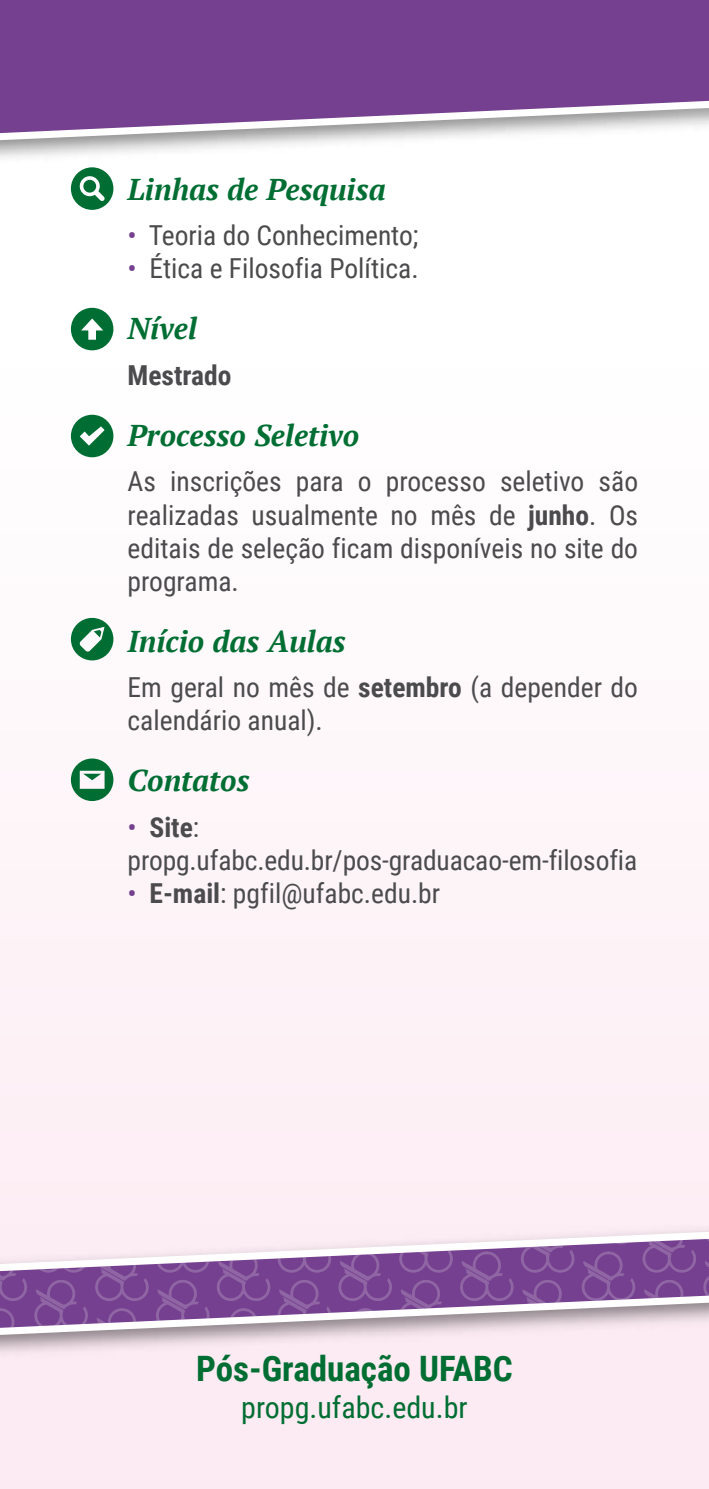
<style>
.page{position:relative;width:709px;height:1489px;background:#fff}
.page>*{position:absolute;margin:0;border:0;box-sizing:border-box;transform-origin:0 0}
.t1{font:700 35px "Roboto Condensed";color:#006e33}
.t2{font:italic 700 30px "PT Serif";color:#006e33}
.t3{font:30px "Roboto Condensed";color:#006e33}
.t4{font:27.5px/33px "Roboto Condensed";color:#4b4b4d}
.t5{font:700 27.5px "Roboto Condensed";color:#4b4b4d}
.s1{color:#75408f}
.s2{font-weight:700}
</style>
<div class="page">
<div style="left:0;top:0;width:709px;height:1488px;background:#fef7fa"></div>
<svg style="left:0;top:1231px;width:709px;height:103px;fill:#fcebf3"></svg>
<svg style="left:0;top:1237px;width:709px;height:92px"></svg>
<svg style="left:0;top:133px;width:709px;height:7px"></svg>
<svg style="left:0;top:0;width:709px;height:133px;background:#815298"></svg>
<svg style="left:71px;top:758px;width:42px;height:43px"></svg>
<svg style="left:71px;top:618px;width:42px;height:42px"></svg>
<svg style="left:71px;top:415px;width:42px;height:42px"></svg>
<svg style="left:71px;top:308px;width:42px;height:42px"></svg>
<svg style="left:71px;top:167px;width:42px;height:43px"></svg>
<p class="t2" style="left:128px;top:170px;width:259px">Linhas de Pesquisa</p>
<p class="t4" style="left:128px;top:218px;width:292px"><span class="s1">•</span> Teoria do Conhecimento;</p>
<p class="t4" style="left:128px;top:251px;width:292px"><span class="s1">•</span> Ética e Filosofia Política.</p>
<p class="t2" style="left:128px;top:309px;width:71px">Nível</p>
<p class="t5" style="left:128px;top:356px;width:105px">Mestrado</p>
<p class="t2" style="left:128px;top:416px;width:233px">Processo Seletivo</p>
<p class="t4" style="left:128px;top:464px;width:512px;text-align:justify">As inscrições para o processo seletivo são realizadas usualmente no mês de <span class="s2">junho</span>. Os editais de seleção ficam disponíveis no site do programa.</p>
<p class="t2" style="left:128px;top:621px;width:220px">Início das Aulas</p>
<p class="t4" style="left:128px;top:669px;width:512px">Em geral no mês de <span class="s2">setembro</span> (a depender do calendário anual).</p>
<p class="t2" style="left:128px;top:761px;width:124px">Contatos</p>
<p class="t4" style="left:128px;top:809px;width:511px"><span class="s1">•</span> <span class="s2">Site</span>: propg.ufabc.edu.br/pos-graduacao-em-filosofia</p>
<p class="t4" style="left:128px;top:875px;width:314px"><span class="s1">•</span> <span class="s2">E-mail</span>: pgfil@ufabc.edu.br</p>
<p class="t1" style="left:196px;top:1343px;width:318px">Pós-Graduação UFABC</p>
<p class="t3" style="left:241px;top:1386px;width:228px">propg.ufabc.edu.br</p>
</div>
